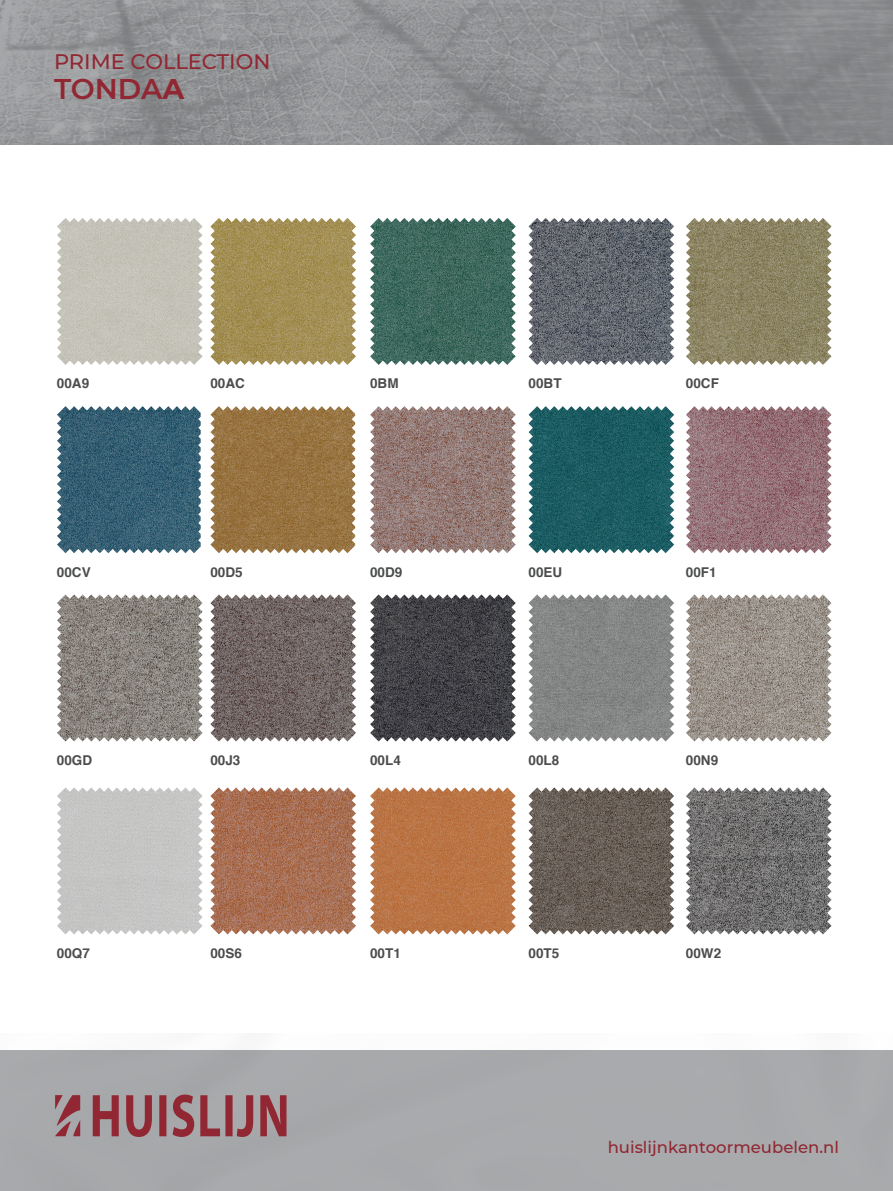
<style>
.page{position:relative;width:893px;height:1191px;background:#fff}
.page>*{position:absolute;margin:0;border:0;box-sizing:border-box;transform-origin:0 0}
.t1{font:600 28.5px "Montserrat";letter-spacing:-.005em;color:#912732}
.t2{font:500 21px "Montserrat";color:#912732}
.t3{font:500 16.5px "Montserrat";color:#912732}
.t4{font:700 13.5px "Helvetica";color:#4b4c4d}
.s1{font-weight:700}
</style>
<div class="page">
<img style="left:57px;top:218px;width:146px;height:147px">
<img style="left:57px;top:406px;width:144px;height:147px">
<img style="left:57px;top:594px;width:146px;height:147px">
<img style="left:57px;top:787px;width:146px;height:147px">
<img style="left:210px;top:406px;width:145px;height:147px">
<img style="left:210px;top:594px;width:146px;height:147px">
<img style="left:210px;top:787px;width:146px;height:147px">
<img style="left:370px;top:218px;width:146px;height:147px">
<img style="left:210px;top:218px;width:146px;height:147px">
<img style="left:370px;top:406px;width:146px;height:147px">
<img style="left:370px;top:594px;width:146px;height:147px">
<img style="left:370px;top:787px;width:146px;height:147px">
<img style="left:529px;top:218px;width:145px;height:147px">
<img style="left:529px;top:406px;width:145px;height:147px">
<img style="left:529px;top:594px;width:145px;height:147px">
<img style="left:529px;top:787px;width:145px;height:147px">
<img style="left:686px;top:218px;width:145px;height:147px">
<img style="left:686px;top:406px;width:145px;height:147px">
<img style="left:686px;top:594px;width:145px;height:147px">
<img style="left:686px;top:787px;width:145px;height:147px">
<svg style="left:0;top:0;width:893px;height:144px;background:#8e9092"></svg>
<div style="left:0;top:1050px;width:893px;height:140px;background:#a8a9ac"></div>
<svg style="left:55px;top:1094px;width:231px;height:43px;background:#9c6f75"></svg>
<p class="t2" style="left:54px;top:47px;width:218px">PRIME COLLECTION</p>
<p class="t1" style="left:54px;top:69px;width:132px">TONDA<span class="s1">A</span></p>
<p class="t4" style="left:57px;top:372px;width:34px">00A9</p>
<p class="t4" style="left:210px;top:372px;width:36px">00AC</p>
<p class="t4" style="left:370px;top:372px;width:30px">0BM</p>
<p class="t4" style="left:529px;top:372px;width:35px">00BT</p>
<p class="t4" style="left:686px;top:372px;width:35px">00CF</p>
<p class="t4" style="left:57px;top:561px;width:35px">00CV</p>
<p class="t4" style="left:210px;top:561px;width:34px">00D5</p>
<p class="t4" style="left:370px;top:561px;width:34px">00D9</p>
<p class="t4" style="left:529px;top:561px;width:35px">00EU</p>
<p class="t4" style="left:686px;top:561px;width:32px">00F1</p>
<p class="t4" style="left:57px;top:749px;width:37px">00GD</p>
<p class="t4" style="left:210px;top:749px;width:32px">00J3</p>
<p class="t4" style="left:370px;top:749px;width:32px">00L4</p>
<p class="t4" style="left:529px;top:749px;width:32px">00L8</p>
<p class="t4" style="left:686px;top:749px;width:34px">00N9</p>
<p class="t4" style="left:57px;top:942px;width:35px">00Q7</p>
<p class="t4" style="left:210px;top:942px;width:33px">00S6</p>
<p class="t4" style="left:370px;top:942px;width:32px">00T1</p>
<p class="t4" style="left:529px;top:942px;width:32px">00T5</p>
<p class="t4" style="left:686px;top:942px;width:37px">00W2</p>
<p class="t3" style="left:608px;top:1135px;width:233px">huislijnkantoormeubelen.nl</p>
</div>
